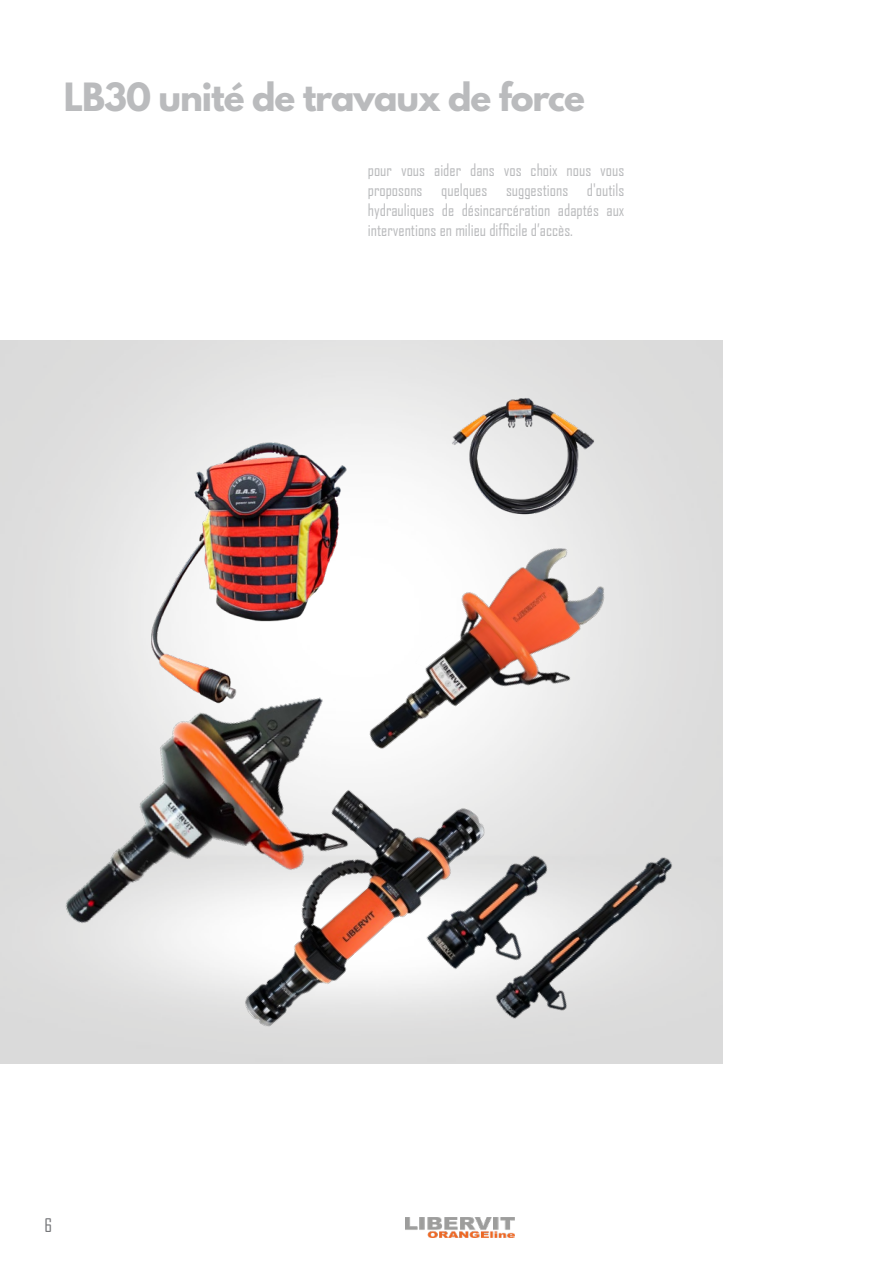
<style>
.page{position:relative;width:893px;height:1263px;background:#fff}
.page>*{position:absolute;margin:0;border:0;box-sizing:border-box;transform-origin:0 0}
.t1{font:700 34.5px "League Spartan";letter-spacing:-.03em;color:#babbbd}
.t2{font:18px "Agency FB";color:#76777a}
.t3{font:16.5px/19.8px "Agency FB";color:#babbbd;text-align:justify}
</style>
<div class="page">
<img style="left:406px;top:1217px;width:108px;height:21px">
<img style="left:435px;top:391px;width:170px;height:101px">
<img style="left:133px;top:411px;width:227px;height:250px">
<img style="left:291px;top:492px;width:389px;height:323px">
<img style="left:9px;top:661px;width:374px;height:296px">
<img style="left:147px;top:722px;width:399px;height:342px">
<img style="left:372px;top:812px;width:256px;height:209px">
<img style="left:454px;top:815px;width:269px;height:247px">
<h1 class="t1" style="left:64px;top:70px;width:523px">LB30 unité de travaux de force</h1>
<p class="t3" style="left:368px;top:160px;width:258px">pour vous aider dans vos choix nous vous proposons quelques suggestions d'outils hydrauliques de désincarcération adaptés aux interventions en milieu difficile d’accès.</p>
<p class="t2" style="left:45px;top:1214px;width:9px">6</p>
</div>
